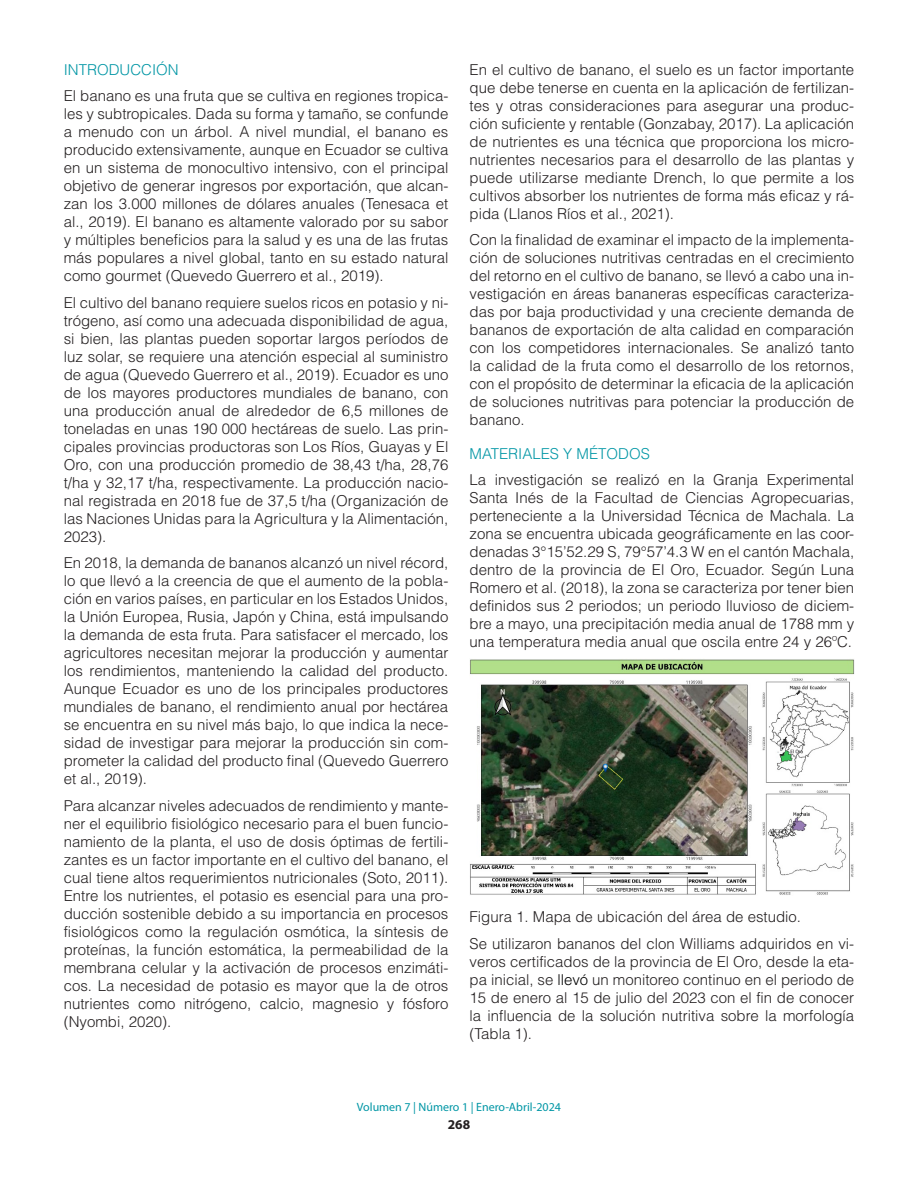
<style>
.page{position:relative;width:918px;height:1188px;background:#fff}
.page>*{position:absolute;margin:0;border:0;box-sizing:border-box;transform-origin:0 0}
.TEXTO{font:300 15px/18px "Helvetica LT Std";color:#231f20;text-align:justify}
.TITULOS_AZUL{font:300 15px "Helvetica LT Std";color:#0096a5}
.t1{font:700 13.5px "Myriad Pro";color:#231f20}
.t2{font:12px "Myriad Pro";color:#0096a5}
.s1{color:#000}
</style>
<div class="page">
<img style="left:470px;top:659px;width:384px;height:236px">
<p class="TITULOS_AZUL" style="left:64px;top:60px;width:117px">INTRODUCCIÓN</p>
<p class="TEXTO" style="left:64px;top:87px;width:386px">El banano es una fruta que se cultiva en regiones tropica&shy;les y subtropicales. Dada su forma y tamaño, se confunde a menudo con un árbol. A nivel mundial, el banano es producido extensivamente, aunque en Ecuador se cultiva en un sistema de monocultivo intensivo, con el principal objetivo de generar ingresos por exportación, que alcan&shy;zan los 3.000 millones de dólares anuales (Tenesaca et al., 2019). El banano es altamente valorado por su sabor y múltiples beneficios para la salud y es una de las frutas más populares a nivel global, tanto en su estado natural como gourmet (Quevedo Guerrero et al., 2019).</p>
<p class="TEXTO" style="left:64px;top:293px;width:386px">El cultivo del banano requiere suelos ricos en potasio y ni&shy;trógeno, así como una adecuada disponibilidad de agua, si bien, las plantas pueden soportar largos períodos de luz solar, se requiere una atención especial al suministro de agua (Quevedo Guerrero et al., 2019). Ecuador es uno de los mayores productores mundiales de banano, con una producción anual de alrededor de 6,5 millones de toneladas en unas 190 000 hectáreas de suelo. Las prin&shy;cipales provincias productoras son Los Ríos, Guayas y El Oro, con una producción promedio de 38,43 t/ha, 28,76 t/ha y 32,17 t/ha, respectivamente. La producción nacio&shy;nal registrada en 2018 fue de 37,5 t/ha (Organización de las Naciones Unidas para la Agricultura y la Alimentación, 2023).</p>
<p class="TEXTO" style="left:64px;top:554px;width:386px">En 2018, la demanda de bananos alcanzó un nivel récord, lo que llevó a la creencia de que el aumento de la pobla&shy;ción en varios países, en particular en los Estados Unidos, la Unión Europea, Rusia, Japón y China, está impulsando la demanda de esta fruta. Para satisfacer el mercado, los agricultores necesitan mejorar la producción y aumentar los rendimientos, manteniendo la calidad del producto.<br>Aunque Ecuador es uno de los principales productores mundiales de banano, el rendimiento anual por hectárea se encuentra en su nivel más bajo, lo que indica la nece&shy;sidad de investigar para mejorar la producción sin com&shy;prometer la calidad del producto final (Quevedo Guerrero et al., 2019).</p>
<p class="TEXTO" style="left:64px;top:796px;width:386px">Para alcanzar niveles adecuados de rendimiento y mante&shy;ner el equilibrio fisiológico necesario para el buen funcio&shy;namiento de la planta, el uso de dosis óptimas de fertili&shy;zantes es un factor importante en el cultivo del banano, el cual tiene altos requerimientos nutricionales (Soto, 2011).<br>Entre los nutrientes, el potasio es esencial para una pro&shy;ducción sostenible debido a su importancia en procesos fisiológicos como la regulación osmótica, la síntesis de proteínas, la función estomática, la permeabilidad de la membrana celular y la activación de procesos enzimáti&shy;cos. La necesidad de potasio es mayor que la de otros nutrientes como nitrógeno, calcio, magnesio y fósforo (Nyombi, 2020).</p>
<p class="TEXTO" style="left:470px;top:60px;width:386px">En el cultivo de banano, el suelo es un factor importante que debe tenerse en cuenta en la aplicación de fertilizan&shy;tes y otras consideraciones para asegurar una produc&shy;ción suficiente y rentable (Gonzabay, 2017). La aplicación de nutrientes es una técnica que proporciona los micro&shy;nutrientes necesarios para el desarrollo de las plantas y puede utilizarse mediante Drench, lo que permite a los cultivos absorber los nutrientes de forma más eficaz y rá&shy;pida (Llanos Ríos et al., 2021).</p>
<p class="TEXTO" style="left:470px;top:231px;width:386px">Con la finalidad de examinar el impacto de la implementa&shy;ción de soluciones nutritivas centradas en el crecimiento del retorno en el cultivo de banano, se llevó a cabo una in&shy;vestigación en áreas bananeras específicas caracteriza&shy;das por baja productividad y una creciente demanda de bananos de exportación de alta calidad en comparación con los competidores internacionales. Se analizó tanto la calidad de la fruta como el desarrollo de los retornos, con el propósito de determinar la eficacia de la aplicación de soluciones nutritivas para potenciar la producción de banano.</p>
<p class="TITULOS_AZUL" style="left:470px;top:444px;width:182px">MATERIALES Y MÉTODOS</p>
<p class="TEXTO" style="left:470px;top:471px;width:386px">La investigación se realizó en la Granja Experimental Santa Inés de la Facultad de Ciencias Agropecuarias, perteneciente a la Universidad Técnica de Machala. La zona se encuentra ubicada geográficamente en las coor&shy;denadas 3°15’52.29 S, 79°57’4.3 W en el cantón Machala, dentro de la provincia de El Oro, Ecuador. Según Luna Romero et al. (2018), la zona se caracteriza por tener bien definidos sus 2 periodos; un periodo lluvioso de diciem&shy;bre a mayo, una precipitación media anual de 1788 mm y una temperatura media anual que oscila entre 24 y 26ºC.</p>
<p class="TEXTO" style="left:470px;top:908px;width:333px">Figura 1. Mapa de ubicación del área de estudio.</p>
<p class="TEXTO" style="left:470px;top:934px;width:386px">Se utilizaron bananos del clon Williams adquiridos en vi&shy;veros certificados de la provincia de El Oro, desde la eta&shy;pa inicial, se <span class="s1">llevó</span> un monitoreo continuo en el periodo de 15 de enero al 15 de julio del 2023 con el fin de conocer la influencia de la solución nutritiva sobre la morfología (Tabla 1).</p>
<p class="t2" style="left:357px;top:1099px;width:206px">Volumen 7 | Número 1 | Enero-Abril-2024</p>
<p class="t1" style="left:448px;top:1116px;width:24px">268</p>
</div>
